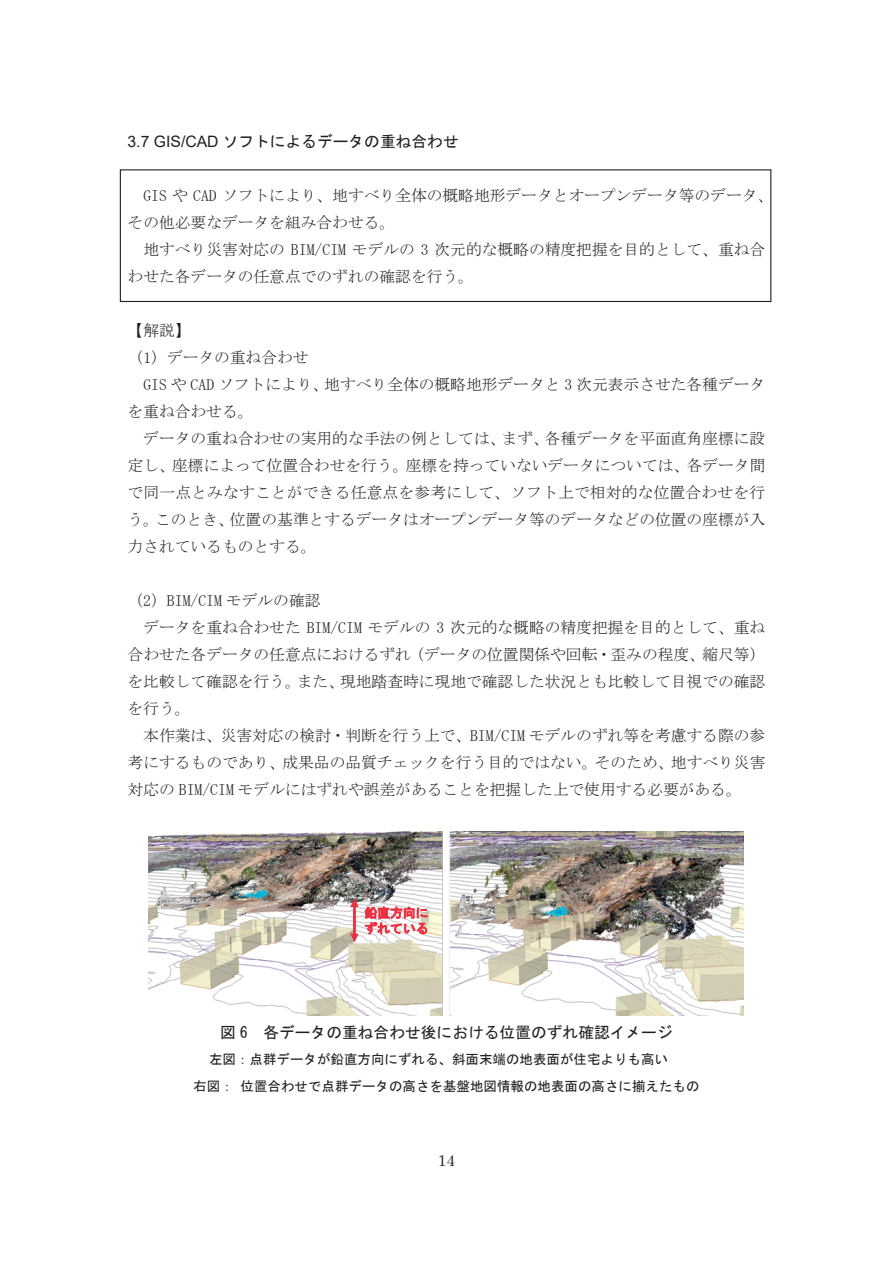
<style>
.page{position:relative;width:893px;height:1263px;background:#fff}
.page>*{position:absolute;margin:0;border:0;box-sizing:border-box;transform-origin:0 0}
.t1{font:15.75px/27px "MS Mincho";color:#231f20}
.t2{font:15.75px "MS Gothic";color:#231f20}
.t3{font:15.75px "Century";color:#231f20}
.t4{font:13.5px/27px "MS Gothic";color:#231f20}
.t5{font:12.75px/15.6px "MS Gothic";color:#ee2f3f}
.s1{font-family:"Arial"}
</style>
<div class="page">
<div style="left:120px;top:169px;width:651px;height:133px;border:1px solid #231f20"></div>
<img style="left:148px;top:832px;width:595px;height:183px">
<hr style="left:353px;top:905px;width:3px;height:30px;background:#ee2f3f">
<svg style="left:350px;top:898px;width:9px;height:9px"></svg>
<svg style="left:350px;top:934px;width:9px;height:8px"></svg>
<svg style="left:365px;top:906px;width:63px;height:28px"></svg>
<p class="t2" style="left:128px;top:133px;width:333px"><span class="s1">3.7 GIS/CAD</span> ソフトによるデータの重ね合わせ</p>
<p class="t1" style="left:128px;top:182px;width:647px;text-indent:16px">GIS や CAD ソフトにより、地すべり全体の概略地形データとオープンデータ等のデータ、その他必要なデータを組み合わせる。</p>
<p class="t1" style="left:128px;top:236px;width:639px;text-indent:16px">地すべり災害対応の BIM/CIM モデルの 3 次元的な概略の精度把握を目的として、重ね合わせた各データの任意点でのずれの確認を行う。</p>
<p class="t1" style="left:128px;top:317px;width:64px">【解説】</p>
<p class="t1" style="left:128px;top:344px;width:183px">（1）データの重ね合わせ</p>
<p class="t1" style="left:143px;top:371px;width:623px">GIS や CAD ソフトにより、地すべり全体の概略地形データと 3 次元表示させた各種データ</p>
<p class="t1" style="left:128px;top:398px;width:127px">を重ね合わせる。</p>
<p class="t1" style="left:143px;top:425px;width:623px">データの重ね合わせの実用的な手法の例としては、まず、各種データを平面直角座標に設</p>
<p class="t1" style="left:128px;top:451px;width:639px">定し、座標によって位置合わせを行う。座標を持っていないデータについては、各データ間</p>
<p class="t1" style="left:128px;top:478px;width:639px">で同一点とみなすことができる任意点を参考にして、ソフト上で相対的な位置合わせを行</p>
<p class="t1" style="left:128px;top:505px;width:639px">う。このとき、位置の基準とするデータはオープンデータ等のデータなどの位置の座標が入</p>
<p class="t1" style="left:128px;top:532px;width:190px">力されているものとする。</p>
<p class="t1" style="left:128px;top:586px;width:194px">（2）BIM/CIM モデルの確認</p>
<p class="t1" style="left:143px;top:613px;width:623px">データを重ね合わせた BIM/CIM モデルの 3 次元的な概略の精度把握を目的として、重ね</p>
<p class="t1" style="left:128px;top:640px;width:639px">合わせた各データの任意点におけるずれ（データの位置関係や回転・歪みの程度、縮尺等）</p>
<p class="t1" style="left:128px;top:667px;width:639px">を比較して確認を行う。また、現地踏査時に現地で確認した状況とも比較して目視での確認</p>
<p class="t1" style="left:128px;top:694px;width:64px">を行う。</p>
<p class="t1" style="left:143px;top:721px;width:623px">本作業は、災害対応の検討・判断を行う上で、BIM/CIM モデルのずれ等を考慮する際の参</p>
<p class="t1" style="left:128px;top:748px;width:639px">考にするものであり、成果品の品質チェックを行う目的ではない。そのため、地すべり災害</p>
<p class="t1" style="left:128px;top:775px;width:616px">対応の BIM/CIM モデルにはずれや誤差があることを把握した上で使用する必要がある。</p>
<p class="t5" style="left:364px;top:905px;width:65px">鉛直方向にずれている</p>
<p class="t2" style="left:220px;top:1024px;width:454px">図 6 各データの重ね合わせ後における位置のずれ確認イメージ</p>
<p class="t4" style="left:193px;top:1045px;width:508px;text-indent:16px">左図：点群データが鉛直方向にずれる、斜面末端の地表面が住宅よりも高い<br>右図：位置合わせで点群データの高さを基盤地図情報の地表面の高さに揃えたもの</p>
<p class="t3" style="left:438px;top:1147px;width:19px">14</p>
</div>
